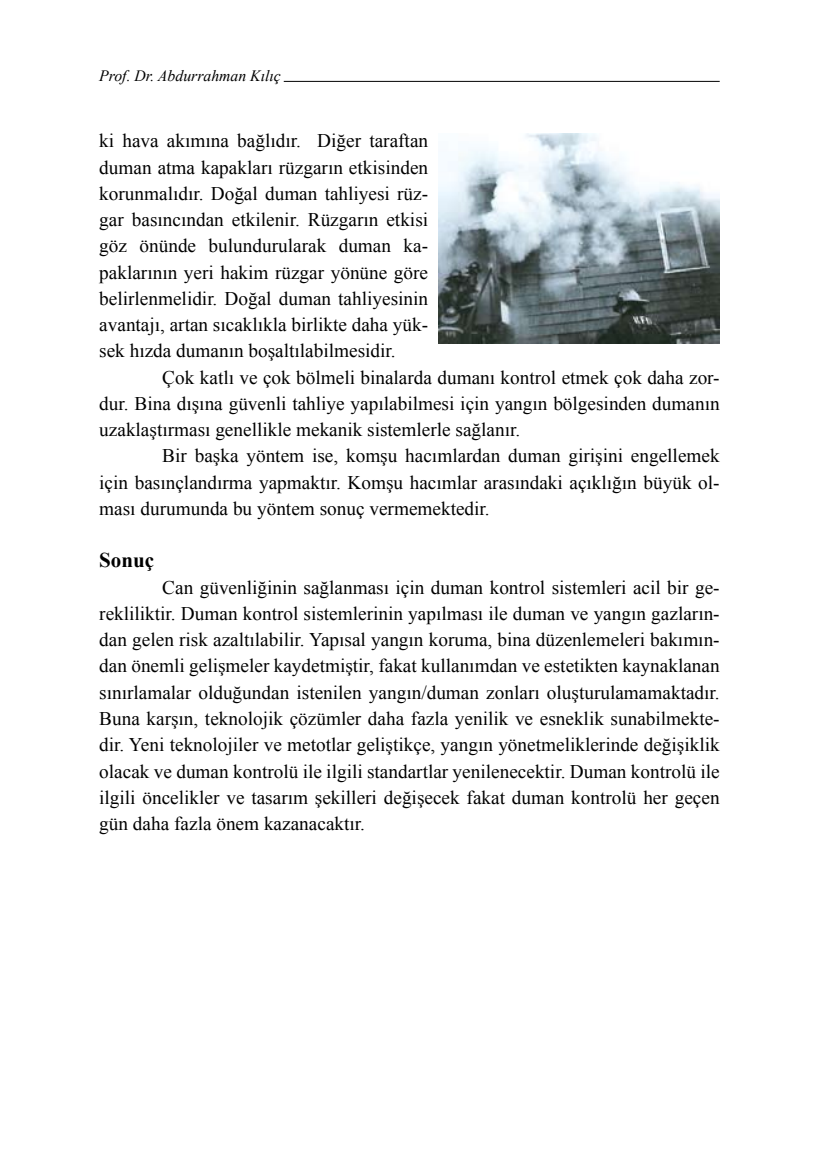
<style>
.page{position:relative;width:819px;height:1166px;background:#fff}
.page>*{position:absolute;margin:0;border:0;box-sizing:border-box;transform-origin:0 0}
.t1{font:700 21px "Times New Roman";color:#000}
.t2{font:19.25px/26.2px "Times New Roman";color:#000;text-align:justify}
.t3{font:italic 15.75px "Times New Roman";color:#000}
</style>
<div class="page">
<hr style="left:284px;top:81px;width:435px;height:1px;background:#000">
<img style="left:438px;top:134px;width:281px;height:209px">
<p class="t3" style="left:99px;top:64px;width:183px">Prof. Dr. Abdurrahman Kılıç</p>
<p class="t2" style="left:99px;top:127px;width:330px">ki hava akımına bağlıdır. Diğer taraftan duman atma kapakları rüzgarın etkisinden korunmalıdır. Doğal duman tahliyesi rüz&shy;gar basıncından etkilenir. Rüzgarın etkisi göz önünde bulundurularak duman ka&shy;paklarının yeri hakim rüzgar yönüne göre belirlenmelidir. Doğal duman tahliyesinin avantajı, artan sıcaklıkla birlikte daha yük&shy;sek hızda dumanın boşaltılabilmesidir.</p>
<p class="t2" style="left:99px;top:364px;width:622px;text-indent:63px">Çok katlı ve çok bölmeli binalarda dumanı kontrol etmek çok daha zor&shy;dur. Bina dışına güvenli tahliye yapılabilmesi için yangın bölgesinden dumanın uzaklaştırması genellikle mekanik sistemlerle sağlanır.</p>
<p class="t2" style="left:99px;top:443px;width:622px;text-indent:63px">Bir başka yöntem ise, komşu hacımlardan duman girişini engellemek için basınçlandırma yapmaktır. Komşu hacımlar arasındaki açıklığın büyük ol&shy;ması durumunda bu yöntem sonuç vermemektedir.</p>
<p class="t1" style="left:99px;top:546px;width:56px">Sonuç</p>
<p class="t2" style="left:99px;top:574px;width:622px;text-indent:63px">Can güvenliğinin sağlanması için duman kontrol sistemleri acil bir ge&shy;rekliliktir. Duman kontrol sistemlerinin yapılması ile duman ve yangın gazların&shy;dan gelen risk azaltılabilir. Yapısal yangın koruma, bina düzenlemeleri bakımın&shy;dan önemli gelişmeler kaydetmiştir, fakat kullanımdan ve estetikten kaynaklanan sınırlamalar olduğundan istenilen yangın/duman zonları oluşturulamamaktadır.<br>Buna karşın, teknolojik çözümler daha fazla yenilik ve esneklik sunabilmekte&shy;dir. Yeni teknolojiler ve metotlar geliştikçe, yangın yönetmeliklerinde değişiklik olacak ve duman kontrolü ile ilgili standartlar yenilenecektir. Duman kontrolü ile ilgili öncelikler ve tasarım şekilleri değişecek fakat duman kontrolü her geçen gün daha fazla önem kazanacaktır.</p>
</div>
